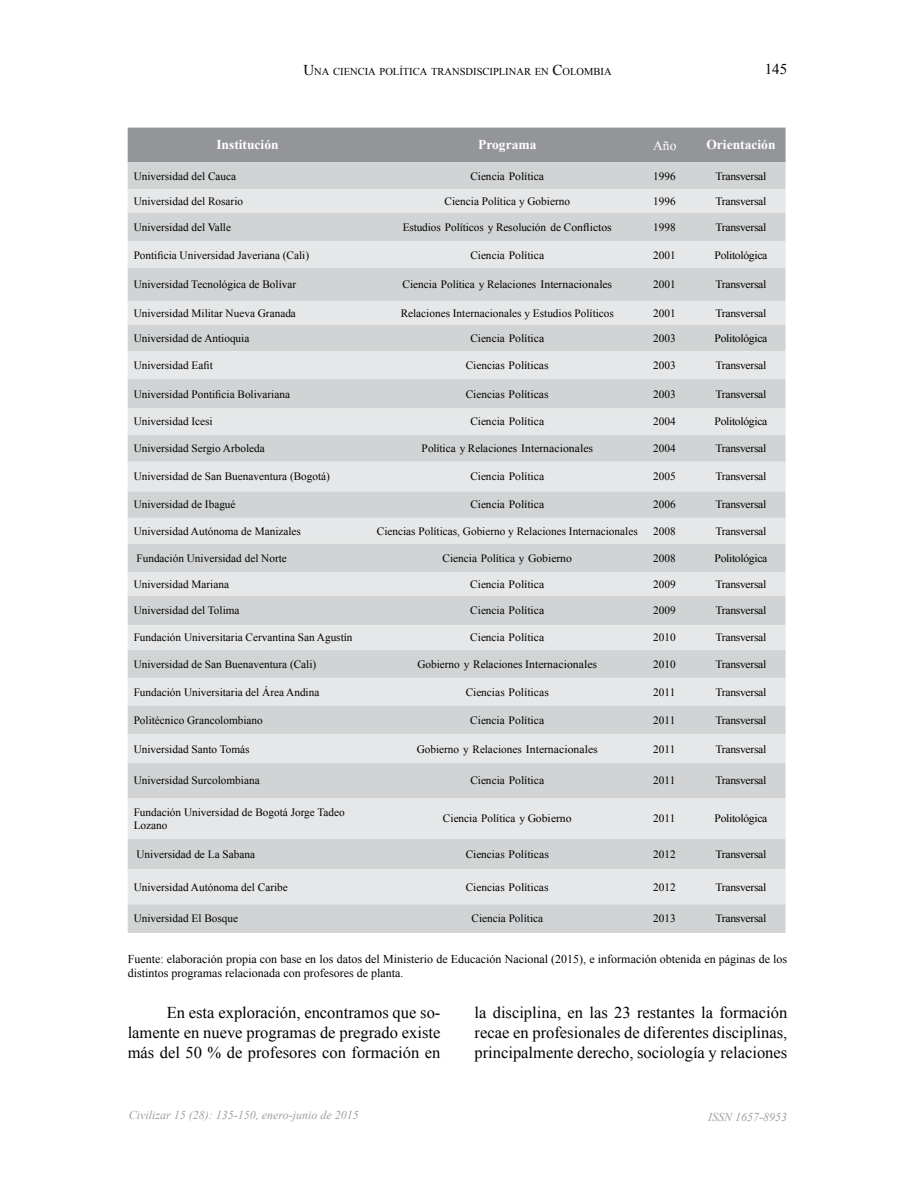
<style>
.page{position:relative;width:915px;height:1191px;background:#fff}
.page>*{position:absolute;margin:0;border:0;box-sizing:border-box;transform-origin:0 0}
.t1{font:16.5px/19.8px "Times New Roman";color:#000;text-align:justify}
.t2{font:15px "Times New Roman";color:#000}
.t3{font:700 13.5px "Times New Roman";color:#fff}
.t4{font:13.5px "Times New Roman";color:#fff}
.t5{font:12px/14.4px "Times New Roman";color:#000}
.t6{font:italic 12px "Times New Roman";color:#9d9fa2}
.t7{font:11.25px/13.5px "Times New Roman";color:#000}
.t8{font:11.25px "Times New Roman";letter-spacing:-.03em;color:#000;scale:1.04 1}
.t9{font:10.5px "Times New Roman";color:#000}
.s1{font-size:15px}
</style>
<div class="page">
<div style="left:128px;top:128px;width:657px;height:34px;background:#939598"></div>
<div style="left:128px;top:162px;width:657px;height:771px;background:#d1d3d4"></div>
<svg style="left:128px;top:189px;width:657px;height:715px;background:#dbddde"></svg>
<p class="t9" style="left:303px;top:65px;width:309px"><span class="s1">U</span>NA CIENCIA POLÍTICA TRANSDISCIPLINAR EN <span class="s1">C</span>OLOMBIA</p>
<h2 class="t2" style="left:764px;top:59px;width:24px">145</h2>
<p class="t3" style="left:216px;top:136px;width:64px">Institución</p>
<p class="t3" style="left:478px;top:136px;width:60px">Programa</p>
<p class="t4" style="left:653px;top:136px;width:25px">Año</p>
<p class="t3" style="left:706px;top:136px;width:70px">Orientación</p>
<p class="t7" style="left:134px;top:169px;width:104px">Universidad del Cauca</p>
<p class="t7" style="left:470px;top:169px;width:75px">Ciencia Política</p>
<p class="t7" style="left:653px;top:169px;width:24px">1996</p>
<p class="t8" style="left:715px;top:168px;width:50px">Transversal</p>
<p class="t7" style="left:134px;top:194px;width:111px">Universidad del Rosario</p>
<p class="t7" style="left:444px;top:194px;width:127px">Ciencia Política y Gobierno</p>
<p class="t7" style="left:653px;top:194px;width:24px">1996</p>
<p class="t8" style="left:715px;top:193px;width:50px">Transversal</p>
<p class="t7" style="left:134px;top:220px;width:99px">Universidad del Valle</p>
<p class="t7" style="left:402px;top:220px;width:210px">Estudios Políticos y Resolución de Conflictos</p>
<p class="t7" style="left:653px;top:220px;width:24px">1998</p>
<p class="t8" style="left:715px;top:220px;width:50px">Transversal</p>
<p class="t7" style="left:134px;top:248px;width:177px">Pontificia Universidad Javeriana (Cali)</p>
<p class="t7" style="left:470px;top:248px;width:75px">Ciencia Política</p>
<p class="t7" style="left:653px;top:248px;width:24px">2001</p>
<p class="t8" style="left:714px;top:247px;width:52px">Politológica</p>
<p class="t7" style="left:134px;top:278px;width:164px">Universidad Tecnológica de Bolívar</p>
<p class="t7" style="left:402px;top:278px;width:211px">Ciencia Política y Relaciones Internacionales</p>
<p class="t7" style="left:653px;top:278px;width:24px">2001</p>
<p class="t8" style="left:715px;top:277px;width:50px">Transversal</p>
<p class="t7" style="left:134px;top:306px;width:164px">Universidad Militar Nueva Granada</p>
<p class="t7" style="left:400px;top:306px;width:215px">Relaciones Internacionales y Estudios Políticos</p>
<p class="t7" style="left:653px;top:306px;width:24px">2001</p>
<p class="t8" style="left:715px;top:305px;width:50px">Transversal</p>
<p class="t7" style="left:134px;top:331px;width:117px">Universidad de Antioquia</p>
<p class="t7" style="left:470px;top:331px;width:75px">Ciencia Política</p>
<p class="t7" style="left:653px;top:331px;width:24px">2003</p>
<p class="t8" style="left:714px;top:330px;width:52px">Politológica</p>
<p class="t7" style="left:134px;top:358px;width:81px">Universidad Eafit</p>
<p class="t7" style="left:465px;top:358px;width:84px">Ciencias Políticas</p>
<p class="t7" style="left:653px;top:358px;width:24px">2003</p>
<p class="t8" style="left:715px;top:357px;width:50px">Transversal</p>
<p class="t7" style="left:134px;top:387px;width:158px">Universidad Pontificia Bolivariana</p>
<p class="t7" style="left:465px;top:387px;width:84px">Ciencias Políticas</p>
<p class="t7" style="left:653px;top:387px;width:24px">2003</p>
<p class="t8" style="left:715px;top:386px;width:50px">Transversal</p>
<p class="t7" style="left:134px;top:415px;width:81px">Universidad Icesi</p>
<p class="t7" style="left:470px;top:415px;width:75px">Ciencia Política</p>
<p class="t7" style="left:653px;top:415px;width:24px">2004</p>
<p class="t8" style="left:714px;top:414px;width:52px">Politológica</p>
<p class="t7" style="left:134px;top:441px;width:133px">Universidad Sergio Arboleda</p>
<p class="t7" style="left:421px;top:441px;width:173px">Política y Relaciones Internacionales</p>
<p class="t7" style="left:653px;top:441px;width:24px">2004</p>
<p class="t8" style="left:715px;top:441px;width:50px">Transversal</p>
<p class="t7" style="left:134px;top:470px;width:198px">Universidad de San Buenaventura (Bogotá)</p>
<p class="t7" style="left:470px;top:470px;width:75px">Ciencia Política</p>
<p class="t7" style="left:653px;top:470px;width:24px">2005</p>
<p class="t8" style="left:715px;top:469px;width:50px">Transversal</p>
<p class="t7" style="left:134px;top:498px;width:103px">Universidad de Ibagué</p>
<p class="t7" style="left:470px;top:498px;width:75px">Ciencia Política</p>
<p class="t7" style="left:653px;top:498px;width:24px">2006</p>
<p class="t8" style="left:715px;top:497px;width:50px">Transversal</p>
<p class="t7" style="left:134px;top:524px;width:169px">Universidad Autónoma de Manizales</p>
<p class="t7" style="left:377px;top:524px;width:262px">Ciencias Políticas, Gobierno y Relaciones Internacionales</p>
<p class="t7" style="left:653px;top:524px;width:24px">2008</p>
<p class="t8" style="left:715px;top:523px;width:50px">Transversal</p>
<p class="t7" style="left:136px;top:551px;width:152px">Fundación Universidad del Norte</p>
<p class="t7" style="left:442px;top:551px;width:131px">Ciencia Política y Gobierno</p>
<p class="t7" style="left:653px;top:551px;width:24px">2008</p>
<p class="t8" style="left:714px;top:550px;width:52px">Politológica</p>
<p class="t7" style="left:134px;top:577px;width:97px">Universidad Mariana</p>
<p class="t7" style="left:470px;top:577px;width:75px">Ciencia Política</p>
<p class="t7" style="left:653px;top:577px;width:24px">2009</p>
<p class="t8" style="left:715px;top:576px;width:50px">Transversal</p>
<p class="t7" style="left:134px;top:603px;width:107px">Universidad del Tolima</p>
<p class="t7" style="left:470px;top:603px;width:75px">Ciencia Política</p>
<p class="t7" style="left:653px;top:603px;width:24px">2009</p>
<p class="t8" style="left:715px;top:603px;width:50px">Transversal</p>
<p class="t7" style="left:134px;top:631px;width:220px">Fundación Universitaria Cervantina San Agustín</p>
<p class="t7" style="left:470px;top:631px;width:75px">Ciencia Política</p>
<p class="t7" style="left:653px;top:631px;width:24px">2010</p>
<p class="t8" style="left:715px;top:630px;width:50px">Transversal</p>
<p class="t7" style="left:134px;top:657px;width:184px">Universidad de San Buenaventura (Cali)</p>
<p class="t7" style="left:417px;top:657px;width:181px">Gobierno y Relaciones Internacionales</p>
<p class="t7" style="left:653px;top:657px;width:24px">2010</p>
<p class="t8" style="left:715px;top:656px;width:50px">Transversal</p>
<p class="t7" style="left:134px;top:685px;width:187px">Fundación Universitaria del Área Andina</p>
<p class="t7" style="left:465px;top:685px;width:85px">Ciencias Políticas</p>
<p class="t7" style="left:653px;top:685px;width:24px">2011</p>
<p class="t8" style="left:715px;top:684px;width:50px">Transversal</p>
<p class="t7" style="left:134px;top:713px;width:131px">Politécnico Grancolombiano</p>
<p class="t7" style="left:470px;top:713px;width:75px">Ciencia Política</p>
<p class="t7" style="left:653px;top:713px;width:24px">2011</p>
<p class="t8" style="left:715px;top:712px;width:50px">Transversal</p>
<p class="t7" style="left:134px;top:742px;width:117px">Universidad Santo Tomás</p>
<p class="t7" style="left:417px;top:742px;width:182px">Gobierno y Relaciones Internacionales</p>
<p class="t7" style="left:653px;top:742px;width:24px">2011</p>
<p class="t8" style="left:715px;top:741px;width:50px">Transversal</p>
<p class="t7" style="left:134px;top:773px;width:127px">Universidad Surcolombiana</p>
<p class="t7" style="left:470px;top:773px;width:75px">Ciencia Política</p>
<p class="t7" style="left:653px;top:773px;width:24px">2011</p>
<p class="t8" style="left:715px;top:773px;width:50px">Transversal</p>
<p class="t7" style="left:134px;top:805px;width:212px">Fundación Universidad de Bogotá Jorge Tadeo<br>Lozano</p>
<p class="t7" style="left:443px;top:811px;width:130px">Ciencia Política y Gobierno</p>
<p class="t7" style="left:653px;top:811px;width:24px">2011</p>
<p class="t8" style="left:714px;top:811px;width:52px">Politológica</p>
<p class="t7" style="left:136px;top:847px;width:120px">Universidad de La Sabana</p>
<p class="t7" style="left:465px;top:847px;width:85px">Ciencias Políticas</p>
<p class="t7" style="left:653px;top:847px;width:24px">2012</p>
<p class="t8" style="left:715px;top:846px;width:50px">Transversal</p>
<p class="t7" style="left:134px;top:880px;width:156px">Universidad Autónoma del Caribe</p>
<p class="t7" style="left:465px;top:880px;width:84px">Ciencias Políticas</p>
<p class="t7" style="left:653px;top:880px;width:24px">2012</p>
<p class="t8" style="left:715px;top:879px;width:50px">Transversal</p>
<p class="t7" style="left:134px;top:911px;width:106px">Universidad El Bosque</p>
<p class="t7" style="left:471px;top:911px;width:73px">Ciencia Política</p>
<p class="t7" style="left:653px;top:911px;width:24px">2013</p>
<p class="t8" style="left:715px;top:911px;width:50px">Transversal</p>
<p class="t5" style="left:128px;top:951px;width:661px">Fuente: elaboración propia con base en los datos del Ministerio de Educación Nacional (2015), e información obtenida en páginas de los distintos programas relacionada con profesores de planta.</p>
<h1 class="t1" style="left:128px;top:1002px;width:314px;text-indent:39px">En esta exploración, encontramos que so&shy;lamente en nueve programas de pregrado existe más del 50 % de profesores con formación en</h1>
<h1 class="t1" style="left:474px;top:1002px;width:314px">la disciplina, en las 23 restantes la formación recae en profesionales de diferentes disciplinas, principalmente derecho, sociología y relaciones</h1>
<p class="t6" style="left:129px;top:1106px;width:231px">Civilizar 15 (28): 135-150, enero-junio de 2015</p>
<p class="t6" style="left:708px;top:1108px;width:80px">ISSN 1657-8953</p>
</div>
